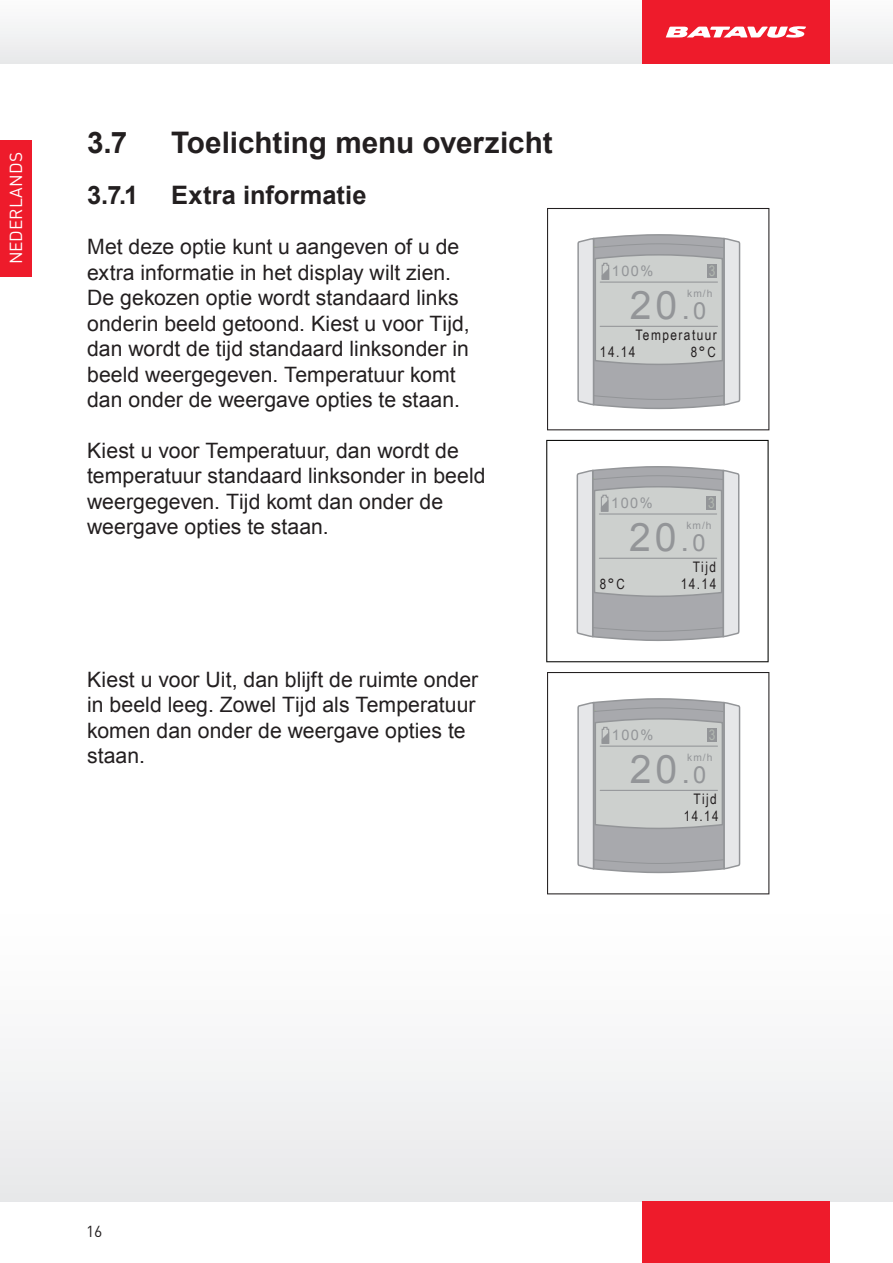
<style>
.page{position:relative;width:893px;height:1263px;background:#fff}
.page>*{position:absolute;margin:0;border:0;box-sizing:border-box;transform-origin:0 0}
.t1{font:39.15px "Arial";color:#939598}
.t2{font:700 29.7px "Arial";color:#231f20}
.t3{font:700 25.5px "Arial";color:#231f20}
.t4{font:21.15px/25.5px "Arial";letter-spacing:.005em;color:#231f20}
.t5{font:17.25px "DIN";color:#fff}
.t6{font:15.75px "DIN";color:#231f20}
.t7{font:14.55px "Arial Narrow";letter-spacing:.1em;color:#231f20}
.t8{font:14.55px "Arial";letter-spacing:.1em;color:#939598}
.t9{font:14.55px "Arial Narrow";color:#b2b8b1}
.t10{font:14.1px "Arial Narrow";color:#231f20}
.t11{font:10.2px "Arial";color:#939598}
.s1{font-size:31.35px}
.s2{font-size:23.55px}
.s3{font-size:17.7px}
</style>
<div class="page">
<div style="left:0;top:0;width:893px;height:64px;background:#f2f3f4"></div>
<div style="left:0;top:894px;width:893px;height:307px;background:linear-gradient(to right,#f5f5f6,#f5f5f6)"></div>
<div style="left:872px;top:894px;width:21px;height:307px;background:linear-gradient(to bottom,#fff,#e8e9eb)"></div>
<div style="left:642px;top:1201px;width:187px;height:62px;background:#ee1b2b"></div>
<div style="left:642px;top:0;width:187px;height:64px;background:#ee1b2b"></div>
<svg style="left:666px;top:26px;width:140px;height:12px"></svg>
<div style="left:0;top:140px;width:32px;height:136px;background:#ee1b2b"></div>
<svg style="left:547px;top:208px;width:222px;height:222px"></svg>
<svg style="left:546px;top:440px;width:223px;height:222px"></svg>
<svg style="left:547px;top:672px;width:222px;height:222px"></svg>
<p class="t5" style="left:5px;top:264px;width:114px;rotate:-90deg">NEDERLANDS</p>
<h2 class="t2" style="left:87px;top:122px;width:42px">3.7</h2>
<h2 class="t2" style="left:171px;top:122px;width:383px">Toelichting menu overzicht</h2>
<p class="t3" style="left:87px;top:178px;width:52px">3.7.1</p>
<p class="t3" style="left:171px;top:178px;width:197px">Extra informatie</p>
<p class="t4" style="left:87px;top:234px;width:384px">Met deze optie kunt u aangeven of u de extra informatie in het display wilt zien.<br>De gekozen optie wordt standaard links onderin beeld getoond. Kiest u voor Tijd, dan wordt de tijd standaard linksonder in beeld weergegeven. Temperatuur komt dan onder de weergave opties te staan.</p>
<p class="t4" style="left:87px;top:438px;width:400px">Kiest u voor Temperatuur, dan wordt de temperatuur standaard linksonder in beeld weergegeven. Tijd komt dan onder de weergave opties te staan.</p>
<p class="t4" style="left:87px;top:667px;width:393px">Kiest u voor Uit, dan blijft de ruimte onder in beeld leeg. Zowel Tijd als Temperatuur komen dan onder de weergave opties te staan.</p>
<p class="t8" style="left:612px;top:261px;width:43px">100%</p>
<p class="t9" style="left:709px;top:263px;width:8px">3</p>
<p class="t11" style="left:687px;top:287px;width:27px">km/h</p>
<h1 class="t1" style="left:630px;top:279px;width:78px">20<span class="s1">.</span><span class="s2">0</span></h1>
<p class="t10" style="left:691px;top:344px;width:27px">8<span class="s3">°</span>C</p>
<p class="t7" style="left:635px;top:327px;width:83px">Temperatuur</p>
<p class="t7" style="left:600px;top:343px;width:37px">14.14</p>
<p class="t8" style="left:611px;top:493px;width:43px">100%</p>
<p class="t9" style="left:708px;top:492px;width:8px">3</p>
<p class="t11" style="left:686px;top:519px;width:27px">km/h</p>
<h1 class="t1" style="left:629px;top:511px;width:78px">20<span class="s1">.</span><span class="s2">0</span></h1>
<p class="t10" style="left:600px;top:573px;width:27px">8<span class="s3">°</span>C</p>
<p class="t7" style="left:693px;top:556px;width:25px">Tijd</p>
<p class="t7" style="left:681px;top:573px;width:37px">14.14</p>
<p class="t8" style="left:612px;top:725px;width:43px">100%</p>
<p class="t9" style="left:709px;top:727px;width:8px">3</p>
<p class="t11" style="left:687px;top:751px;width:27px">km/h</p>
<h1 class="t1" style="left:630px;top:743px;width:78px">20<span class="s1">.</span><span class="s2">0</span></h1>
<p class="t10" style="left:684px;top:808px;width:36px">14.14</p>
<p class="t7" style="left:694px;top:791px;width:25px">Tijd</p>
<p class="t6" style="left:86px;top:1221px;width:18px">16</p>
</div>
